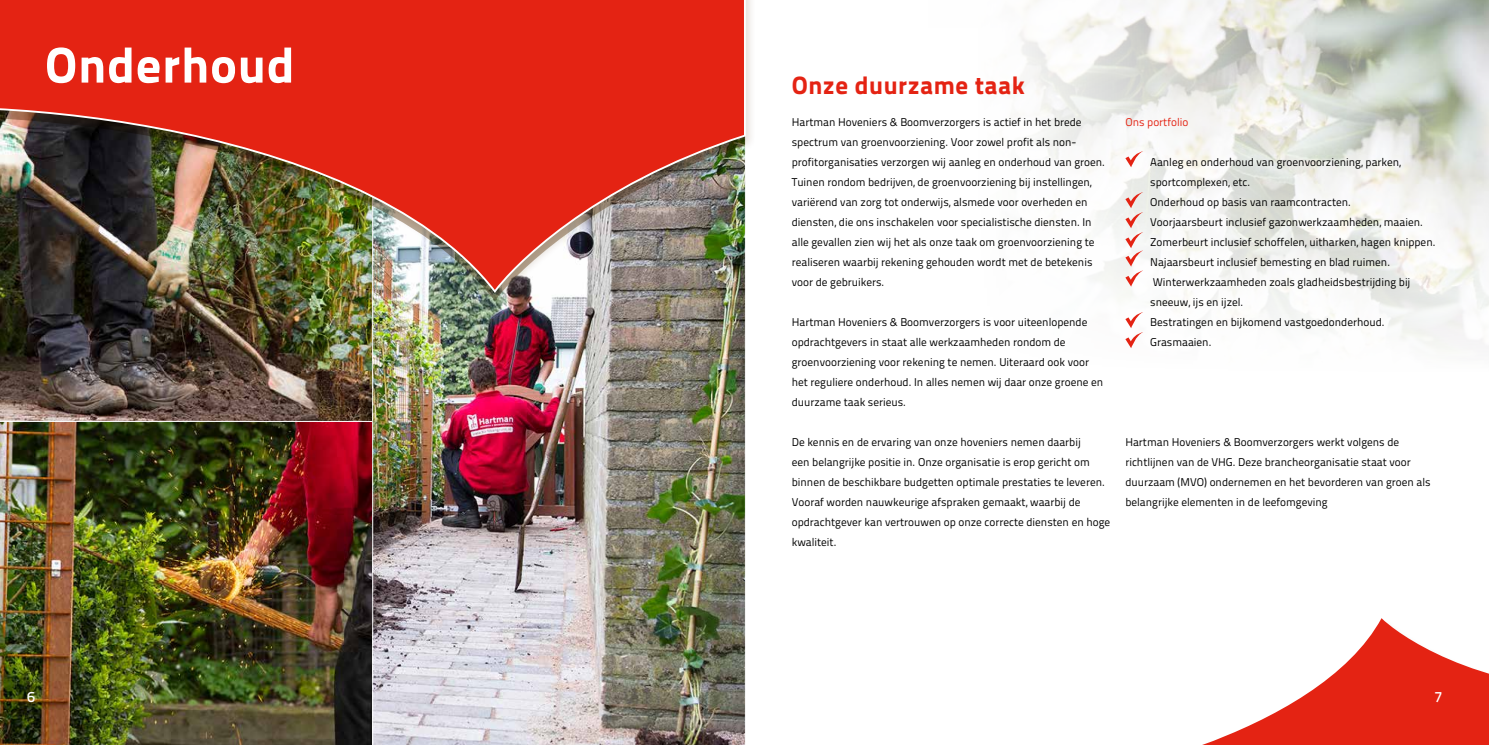
<style>
.page{position:relative;width:1489px;height:745px;background:#fff}
.page>*{position:absolute;margin:0;border:0;box-sizing:border-box;transform-origin:0 0}
.t1{font:50px "Titillium Text 22 L 999 wt";letter-spacing:.02em;color:#fff}
.t2{font:25px "Titillium Text 22 L 999 wt";letter-spacing:.02em;color:#e42313}
.t3{font:15px "Titillium Text 22 L 600 wt";color:#fff}
.t4{font:11.25px/20px "Titillium Text 22 L 400 wt";color:#000}
.t5{font:11.25px "Titillium Text 22 L 400 wt";color:#e42313}
</style>
<div class="page">
<img style="left:1014px;top:0;width:474px;height:350px">
<img style="left:0;top:306px;width:372px;height:114px">
<img style="left:0;top:420px;width:372px;height:324px">
<img style="left:372px;top:306px;width:373px;height:438px">
<svg style="left:1205px;top:618px;width:283px;height:126px;fill:#e42313"></svg>
<div style="left:0;top:0;width:756px;height:306px;background:#542d00;opacity:.15"></div>
<img style="left:0;top:0;width:746px;height:294px">
<svg style="left:1125px;top:151px;width:18px;height:16px"></svg>
<svg style="left:1125px;top:192px;width:18px;height:94px"></svg>
<svg style="left:1125px;top:312px;width:18px;height:36px"></svg>
<h1 class="t1" style="left:45px;top:26px;width:251px">Onderhoud</h1>
<h2 class="t2" style="left:791px;top:66px;width:234px">Onze duurzame taak</h2>
<p class="t4" style="left:791px;top:111px;width:315px">Hartman Hoveniers &amp; Boomverzorgers is actief in het brede spectrum van groenvoorziening. Voor zowel profit als non&shy;profitorganisaties verzorgen wij aanleg en onderhoud van groen.<br>Tuinen rondom bedrijven, de groenvoorziening bij instellingen, variërend van zorg tot onderwijs, alsmede voor overheden en diensten, die ons inschakelen voor specialistische diensten. In alle gevallen zien wij het als onze taak om groenvoorziening te realiseren waarbij rekening gehouden wordt met de betekenis voor de gebruikers.</p>
<p class="t4" style="left:791px;top:311px;width:313px">Hartman Hoveniers &amp; Boomverzorgers is voor uiteenlopende opdrachtgevers in staat alle werkzaamheden rondom de groenvoorziening voor rekening te nemen. Uiteraard ook voor het reguliere onderhoud. In alles nemen wij daar onze groene en duurzame taak serieus.</p>
<p class="t4" style="left:791px;top:431px;width:320px">De kennis en de ervaring van onze hoveniers nemen daarbij<br>een belangrijke positie in. Onze organisatie is erop gericht om binnen de beschikbare budgetten optimale prestaties te leveren.<br>Vooraf worden nauwkeurige afspraken gemaakt, waarbij de opdrachtgever kan vertrouwen op onze correcte diensten en hoge kwaliteit.</p>
<p class="t5" style="left:1125px;top:113px;width:64px">Ons portfolio</p>
<p class="t4" style="left:1150px;top:151px;width:287px">Aanleg en onderhoud van groenvoorziening, parken, sportcomplexen, etc.<br>Onderhoud op basis van raamcontracten.<br>Voorjaarsbeurt inclusief gazonwerkzaamheden, maaien.<br>Zomerbeurt inclusief schoffelen, uitharken, hagen knippen.<br>Najaarsbeurt inclusief bemesting en blad ruimen.<br>Winterwerkzaamheden zoals gladheidsbestrijding bij sneeuw, ijs en ijzel.<br>Bestratingen en bijkomend vastgoedonderhoud.<br>Grasmaaien.</p>
<p class="t4" style="left:1125px;top:431px;width:307px">Hartman Hoveniers &amp; Boomverzorgers werkt volgens de richtlijnen van de VHG. Deze brancheorganisatie staat voor duurzaam (MVO) ondernemen en het bevorderen van groen als belangrijke elementen in de leefomgeving</p>
<h3 class="t3" style="left:27px;top:685px;width:9px">6</h3>
<h3 class="t3" style="left:1434px;top:685px;width:9px">7</h3>
</div>
